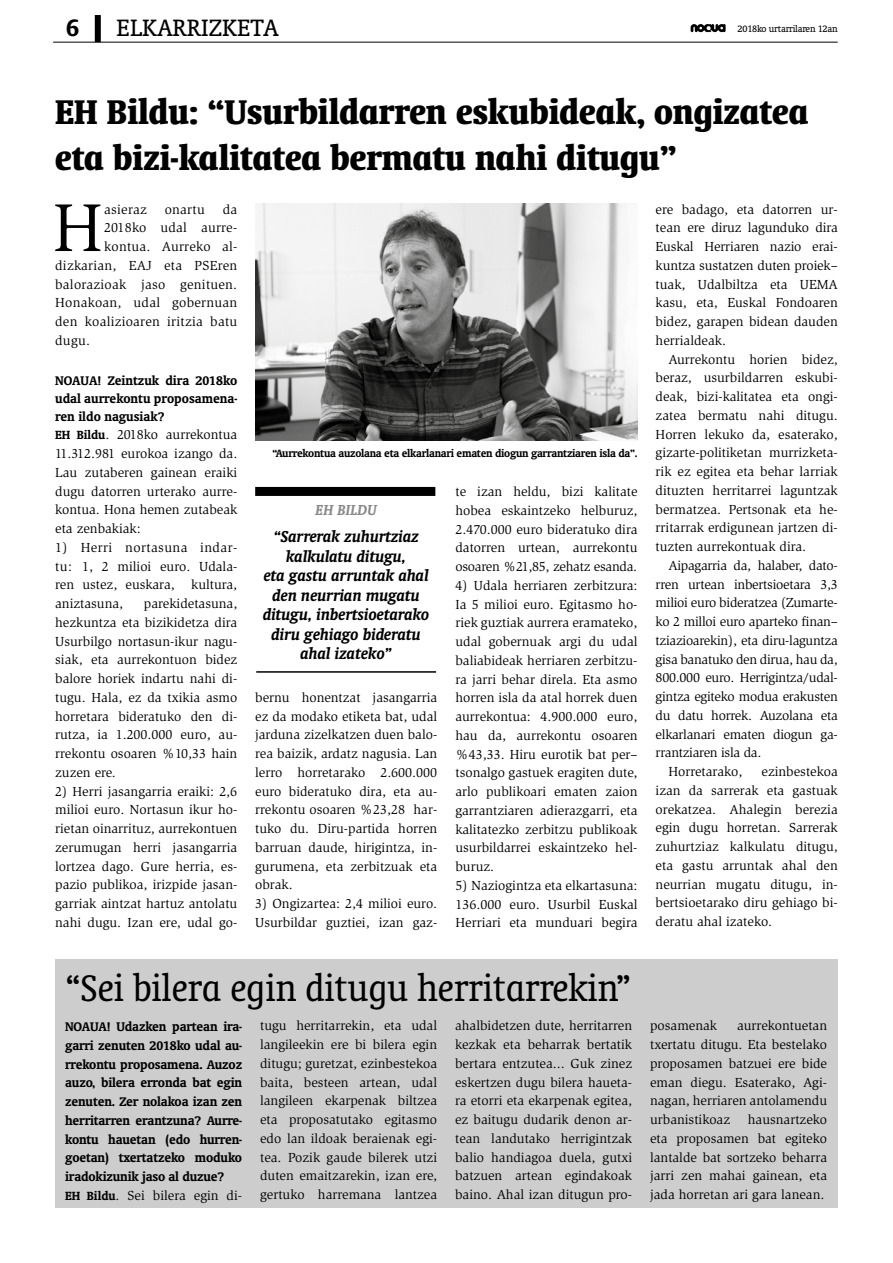
<style>
.page{position:relative;width:893px;height:1263px;background:#fff}
.page>*{position:absolute;margin:0;border:0;box-sizing:border-box;transform-origin:0 0}
.t1{font:69.45px "Slimbach";color:#000}
.t2{font:condensed 42px "Oranda BT";color:#000}
.t3{font:700 condensed 39px/46.5px "Oranda BT";color:#000}
.t4{font:27px "Oranda BT";color:#000}
.t5{font:700 27px "Oranda BT";color:#000}
.t6{font:italic 700 18px/19.5px "Oranda BT";color:#000;text-align:center}
.t7{font:italic 700 16.5px "Oranda BT";color:#8a8989}
.t8{font:700 14.25px/18.8px "Oranda BT";letter-spacing:-.01em;color:#000;text-align:justify}
.t9{font:13.5px/18.8px "Slimbach";color:#000;text-align:justify}
.t10{font:13.5px "Slimbach";letter-spacing:-.02em;color:#000}
.t11{font:13.5px "Slimbach";letter-spacing:.02em;color:#000}
.t12{font:700 12px "Oranda BT";letter-spacing:-.02em;color:#000}
.t13{font:10.5px "Oranda BT";letter-spacing:-.02em;color:#000}
.s1{font-family:"Oranda BT";font-weight:700}
</style>
<div class="page">
<svg style="left:691px;top:24px;width:35px;height:8px"></svg>
<hr style="left:53px;top:42px;width:785px;height:1px;background:#000">
<div style="left:95px;top:15px;width:6px;height:27px;background:#000"></div>
<div style="left:55px;top:959px;width:783px;height:249px;background:#cdcdcd"></div>
<img style="left:256px;top:203px;width:382px;height:237px">
<div style="left:255px;top:487px;width:180px;height:9px;background:#000"></div>
<hr style="left:256px;top:671px;width:180px;height:2px;background:#000">
<h3 class="t5" style="left:66px;top:12px;width:15px">6</h3>
<h3 class="t4" style="left:117px;top:12px;width:119px">PIL-PILEAN</h3>
<h3 class="t4" style="left:117px;top:12px;width:163px">ELKARRIZKETA</h3>
<p class="t13" style="left:738px;top:23px;width:102px">2018ko urtarrilaren 12an</p>
<h3 class="t3" style="left:55px;top:87px;width:755px">EH Bildu: “Usurbildarren eskubideak, ongizatea eta bizi-kalitatea bermatu nahi ditugu”</h3>
<h1 class="t1" style="left:53px;top:188px;width:52px">H</h1>
<p class="t11" style="left:104px;top:201px;width:44px">asieraz</p>
<p class="t9" style="left:165px;top:200px;width:42px">onartu</p>
<p class="t9" style="left:223px;top:200px;width:16px">da</p>
<p class="t9" style="left:656px;top:200px;width:184px">ere badago, eta datorren ur&shy;tean ere diruz lagunduko dira Euskal Herriaren nazio erai&shy;kuntza sustatzen duten proiek– tuak, Udalbiltza eta UEMA kasu, eta, Euskal Fondoaren bidez, garapen bidean dauden herrialdeak.</p>
<p class="t9" style="left:656px;top:350px;width:184px;text-indent:13px">Aurrekontu horien bidez, beraz, usurbildarren eskubi&shy;deak, bizi-kalitatea eta ongi&shy;zatea bermatu nahi ditugu.<br>Horren lekuko da, esaterako, gizarte-politiketan murrizketa&shy;rik ez egitea eta behar larriak dituzten herritarrei laguntzak bermatzea. Pertsonak eta he&shy;rritarrak erdigunean jartzen di&shy;tuzten aurrekontuak dira.</p>
<p class="t10" style="left:668px;top:558px;width:171px">Aipagarria da, halaber, dato-</p>
<p class="t10" style="left:656px;top:576px;width:184px">rren urtean inbertsioetara 3,3</p>
<p class="t10" style="left:656px;top:595px;width:184px">milioi euro bideratzea (Zumarte-</p>
<p class="t10" style="left:656px;top:614px;width:184px">ko 2 milloi euro aparteko finan–</p>
<p class="t10" style="left:656px;top:633px;width:184px">tziazioarekin), eta diru-laguntza</p>
<p class="t10" style="left:656px;top:651px;width:184px">gisa banatuko den dirua, hau da,</p>
<p class="t10" style="left:656px;top:670px;width:184px">800.000 euro. Herrigintza/udal-</p>
<p class="t10" style="left:656px;top:689px;width:184px">gintza egiteko modua erakusten</p>
<p class="t10" style="left:656px;top:708px;width:184px">du datu horrek. Auzolana eta</p>
<p class="t10" style="left:656px;top:726px;width:184px">elkarlanari ematen diogun ga-</p>
<p class="t10" style="left:656px;top:745px;width:107px">rrantziaren isla da.</p>
<p class="t9" style="left:668px;top:762px;width:75px">Horretarako,</p>
<p class="t11" style="left:104px;top:220px;width:135px">2018ko udal aurre-</p>
<p class="t11" style="left:104px;top:239px;width:135px">kontua. Aurreko al-</p>
<p class="t11" style="left:55px;top:258px;width:184px">dizkarian, EAJ eta PSEren</p>
<p class="t11" style="left:55px;top:276px;width:184px">balorazioak jaso genituen.</p>
<p class="t11" style="left:55px;top:295px;width:184px">Honakoan, udal gobernuan</p>
<p class="t11" style="left:55px;top:314px;width:184px">den koalizioaren iritzia batu</p>
<p class="t9" style="left:55px;top:331px;width:36px">dugu.</p>
<p class="t8" style="left:55px;top:371px;width:184px;line-height:18px">NOAUA! Zeintzuk dira 2018ko udal aurrekontu proposamena&shy;ren ildo nagusiak?</p>
<p class="t9" style="left:55px;top:425px;width:184px"><span class="s1">EH Bildu</span>. 2018ko aurrekontua 11.312.981 eurokoa izango da.<br>Lau zutaberen gainean eraiki dugu datorren urterako aurre&shy;kontua. Hona hemen zutabeak eta zenbakiak:</p>
<p class="t9" style="left:55px;top:538px;width:184px">1) Herri nortasuna indar&shy;tu: 1, 2 milioi euro. Udala&shy;ren ustez, euskara, kultura, aniztasuna,</p>
<p class="t12" style="left:272px;top:446px;width:367px">“Aurrekontua auzolana eta elkarlanari ematen diogun garrantziaren isla da”.</p>
<p class="t9" style="left:455px;top:482px;width:184px">te izan heldu, bizi kalitate hobea eskaintzeko helburuz, 2.470.000 euro bideratuko dira datorren urtean, aurrekontu osoaren %21,85, zehatz esanda.</p>
<p class="t9" style="left:455px;top:576px;width:184px">4) Udala herriaren zerbitzura:<br>Ia 5 milioi euro. Egitasmo ho&shy;riek guztiak aurrera eramateko, udal gobernuak argi du udal baliabideak herriaren zerbitzu&shy;ra jarri behar direla. Eta asmo horren isla da atal horrek duen aurrekontua: 4.900.000 euro, hau da, aurrekontu osoaren %43,33. Hiru eurotik bat per– tsonalgo gastuek eragiten dute, arlo publikoari ematen zaion garrantziaren adierazgarri, eta kalitatezko zerbitzu publikoak usurbildarrei eskaintzeko hel&shy;buruz.</p>
<p class="t9" style="left:455px;top:876px;width:184px">5) Naziogintza eta elkartasuna:<br>136.000 euro. Usurbil Euskal Herriari eta munduari begira</p>
<p class="t7" style="left:316px;top:500px;width:63px">EH BILDU</p>
<h3 class="t6" style="left:263px;top:527px;width:168px">“Sarrerak zuhurtziaz kalkulatu ditugu,<br>eta gastu arruntak ahal den neurrian mugatu ditugu, inbertsioetarako diru gehiago bideratu ahal izateko”</h3>
<p class="t9" style="left:55px;top:594px;width:184px;text-indent:89px">parekidetasuna, hezkuntza eta bizikidetza dira Usurbilgo nortasun-ikur nagu&shy;siak, eta aurrekontuon bidez balore horiek indartu nahi di&shy;tugu. Hala, ez da txikia asmo horretara bideratuko den di&shy;rutza, ia 1.200.000 euro, au&shy;rrekontu osoaren %10,33 hain zuzen ere.</p>
<p class="t9" style="left:55px;top:782px;width:184px">2) Herri jasangarria eraiki: 2,6 milioi euro. Nortasun ikur ho&shy;rietan oinarrituz, aurrekontuen zerumugan herri jasangarria lortzea dago. Gure herria, es&shy;pazio publikoa, irizpide jasan&shy;garriak aintzat hartuz antolatu nahi dugu. Izan ere, udal go-</p>
<p class="t9" style="left:255px;top:688px;width:184px">bernu honentzat jasangarria ez da modako etiketa bat, udal jarduna zizelkatzen duen balo&shy;rea baizik, ardatz nagusia. Lan lerro horretarako 2.600.000 euro bideratuko dira, eta au&shy;rrekontu osoaren %23,28 har&shy;tuko du. Diru-partida horren barruan daude, hirigintza, in&shy;gurumena, eta zerbitzuak eta obrak.</p>
<p class="t9" style="left:255px;top:894px;width:184px">3) Ongizartea: 2,4 milioi euro.<br>Usurbildar guztiei, izan gaz-</p>
<p class="t9" style="left:656px;top:762px;width:184px;text-indent:106px">ezinbestekoa izan da sarrerak eta gastuak orekatzea. Ahalegin berezia egin dugu horretan. Sarrerak zuhurtziaz kalkulatu ditugu, eta gastu arruntak ahal den neurrian mugatu ditugu, in&shy;bertsioetarako diru gehiago bi&shy;deratu ahal izateko.</p>
<h2 class="t2" style="left:65px;top:963px;width:567px">“Sei bilera egin ditugu herritarrekin”</h2>
<p class="t8" style="left:65px;top:1017px;width:178px">NOAUA! Udazken partean ira&shy;garri zenuten 2018ko udal au&shy;rrekontu proposamena. Auzoz auzo, bilera erronda bat egin zenuten. Zer nolakoa izan zen herritarren erantzuna? Aurre&shy;kontu hauetan (edo hurren&shy;goetan) txertatzeko moduko iradokizunik jaso al duzue?</p>
<p class="t9" style="left:65px;top:1186px;width:178px"><span class="s1">EH Bildu</span>. Sei bilera egin di-</p>
<p class="t9" style="left:260px;top:1016px;width:178px">tugu herritarrekin, eta udal langileekin ere bi bilera egin ditugu; guretzat, ezinbestekoa baita, besteen artean, udal langileen ekarpenak biltzea eta proposatutako egitasmo edo lan ildoak beraienak egi&shy;tea. Pozik gaude bilerek utzi duten emaitzarekin, izan ere, gertuko harremana lantzea</p>
<p class="t9" style="left:455px;top:1016px;width:178px">ahalbidetzen dute, herritarren kezkak eta beharrak bertatik bertara entzutea... Guk zinez eskertzen dugu bilera haueta&shy;ra etorri eta ekarpenak egitea, ez baitugu dudarik denon ar&shy;tean landutako herrigintzak balio handiagoa duela, gutxi batzuen artean egindakoak baino. Ahal izan ditugun pro-</p>
<p class="t9" style="left:650px;top:1016px;width:68px">posamenak</p>
<p class="t9" style="left:650px;top:1016px;width:178px;text-indent:87px">aurrekontuetan txertatu ditugu. Eta bestelako proposamen batzuei ere bide eman diegu. Esaterako, Agi&shy;nagan, herriaren antolamendu urbanistikoaz</p>
<p class="t9" style="left:650px;top:1110px;width:178px;text-indent:98px">hausnartzeko eta proposamen bat egiteko lantalde bat sortzeko beharra jarri zen mahai gainean, eta jada horretan ari gara lanean.</p>
</div>
